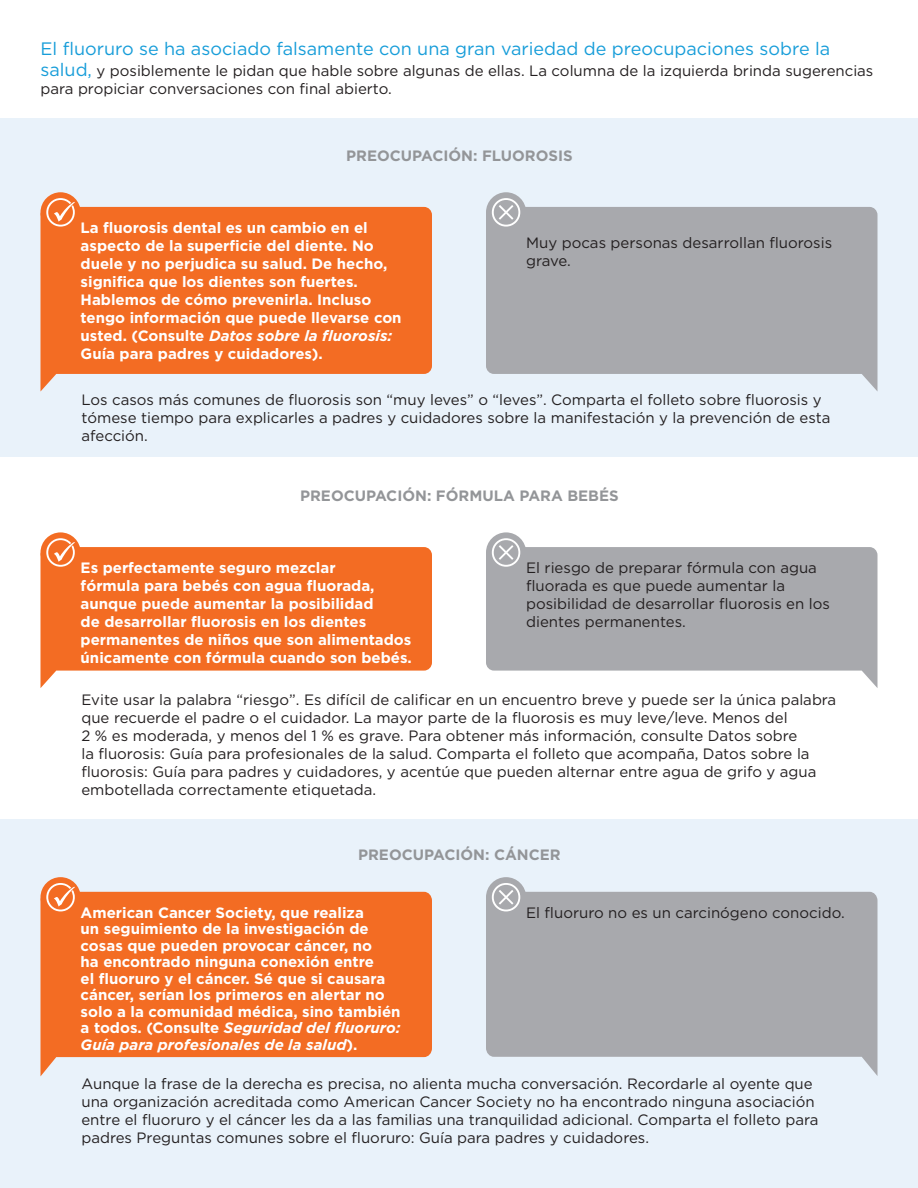
<style>
.page{position:relative;width:918px;height:1188px;background:#fff}
.page>*{position:absolute;margin:0;border:0;box-sizing:border-box;transform-origin:0 0}
.t1{font:18px "Gotham HTF";color:#179dd9}
.t2{font:15px/18px "Gotham HTF";color:#231f20}
.t3{font:700 15px/18px "Gotham HTF";color:#fff}
.t4{font:700 15px "Gotham HTF";color:#939598}
.s1{font-size:18px;color:#179dd9}
.s2{font-style:italic}
</style>
<div class="page">
<div style="left:0;top:118px;width:918px;height:339px;background:#e9f2fa"></div>
<div style="left:0;top:819px;width:918px;height:369px;background:#e9f2fa"></div>
<svg style="left:40px;top:207px;width:392px;height:185px;fill:#f36c23"></svg>
<svg style="left:40px;top:892px;width:392px;height:184px;fill:#f36c23"></svg>
<svg style="left:40px;top:547px;width:392px;height:141px;fill:#f36c23"></svg>
<svg style="left:486px;top:207px;width:392px;height:184px;fill:#a8a9ad"></svg>
<svg style="left:486px;top:892px;width:392px;height:184px;fill:#a8a9ad"></svg>
<svg style="left:486px;top:547px;width:392px;height:141px;fill:#a8a9ad"></svg>
<div style="left:40px;top:192px;width:41px;height:40px;background:#f36c23;border-radius:50%"></div>
<svg style="left:46px;top:198px;width:29px;height:29px"></svg>
<div style="left:40px;top:532px;width:41px;height:41px;background:#f36c23;border-radius:50%"></div>
<svg style="left:46px;top:538px;width:29px;height:29px"></svg>
<div style="left:40px;top:877px;width:41px;height:40px;background:#f36c23;border-radius:50%"></div>
<svg style="left:46px;top:883px;width:29px;height:28px"></svg>
<div style="left:486px;top:192px;width:40px;height:40px;background:#a8a9ad;border-radius:50%"></div>
<svg style="left:492px;top:198px;width:28px;height:29px"></svg>
<div style="left:486px;top:532px;width:40px;height:41px;background:#a8a9ad;border-radius:50%"></div>
<svg style="left:492px;top:538px;width:28px;height:29px"></svg>
<div style="left:486px;top:877px;width:40px;height:40px;background:#a8a9ad;border-radius:50%"></div>
<svg style="left:492px;top:883px;width:28px;height:28px"></svg>
<p class="t1" style="left:40px;top:39px;width:791px">El fluoruro se ha asociado falsamente con una gran variedad de preocupaciones sobre la</p>
<p class="t2" style="left:40px;top:62px;width:834px"><span class="s1">salud,</span> y posiblemente le pidan que hable sobre algunas de ellas. La columna de la izquierda brinda sugerencias para propiciar conversaciones con final abierto.</p>
<p class="t4" style="left:346px;top:147px;width:200px">PREOCUPACIÓN : FLUOROSIS</p>
<p class="t3" style="left:81px;top:218px;width:323px">La fluorosis dental es un cambio en el aspecto de la superficie del diente. No duele y no perjudica su salud. De hecho, significa que los dientes son fuertes.<br>Hablemos de cómo prevenirla. I ncluso tengo información que puede llevarse con usted. (Consulte <span class="s2">Datos sobre la fluorosis:<br></span>Guía para padres y cuidadores).</p>
<p class="t2" style="left:526px;top:234px;width:307px">Muy pocas personas desarrollan fluorosis grave.</p>
<p class="t2" style="left:81px;top:391px;width:751px">Los casos más comunes de fluorosis son “muy leves” o “leves”. Comparta el folleto sobre fluorosis y tómese tiempo para explicarles a padres y cuidadores sobre la manifestación y la prevención de esta afección.</p>
<p class="t4" style="left:300px;top:487px;width:319px">PREOCUPACIÓN : FÓRMULA PARA BEBÉS</p>
<p class="t3" style="left:81px;top:559px;width:333px">Es perfectamente seguro mezclar<br>fórmula para bebés con agua fluorada, aunque puede aumentar la posibilidad<br>de desarrollar fluorosis en los dientes permanentes de niños que son alimentados únicamente con fórmula cuando son bebés.</p>
<p class="t2" style="left:526px;top:559px;width:305px">El riesgo de preparar fórmula con agua fluorada es que puede aumentar la posibilidad de desarrollar fluorosis en los dientes permanentes.</p>
<p class="t2" style="left:81px;top:690px;width:756px">Evite usar la palabra “riesgo”. Es difícil de calificar en un encuentro breve y puede ser la única palabra que recuerde el padre o el cuidador. La mayor parte de la fluorosis es muy leve/leve. Menos del<br>2 % es moderada, y menos del 1 % es grave. Para obtener más información, consulte Datos sobre<br>la fluorosis: Guía para profesionales de la salud. Comparta el folleto que acompaña, Datos sobre la fluorosis: Guía para padres y cuidadores, y acentúe que pueden alternar entre agua de grifo y agua embotellada correctamente etiquetada.</p>
<p class="t4" style="left:358px;top:846px;width:204px">PREOCUPACIÓN : CÁNCER</p>
<p class="t3" style="left:81px;top:904px;width:322px;line-height:16.5px">American Cancer Society, que realiza<br>un seguimiento de la investigación de cosas que pueden provocar cáncer, no<br>ha encontrado ninguna conexión entre<br>el fluoruro y el cáncer. Sé que si causara cáncer, serían los primeros en alertar no solo a la comunidad médica, sino también a todos. (Consulte <span class="s2">Seguridad del fluoruro:<br>Guía para profesionales de la salud</span>).</p>
<p class="t2" style="left:526px;top:903px;width:320px">El fluoruro no es un carcinógeno conocido.</p>
<p class="t2" style="left:81px;top:1074px;width:739px">Aunque la frase de la derecha es precisa, no alienta mucha conversación. Recordarle al oyente que una organización acreditada como American Cancer Society no ha encontrado ninguna asociación entre el fluoruro y el cáncer les da a las familias una tranquilidad adicional. Comparta el folleto para padres Preguntas comunes sobre el fluoruro: Guía para padres y cuidadores.</p>
</div>
